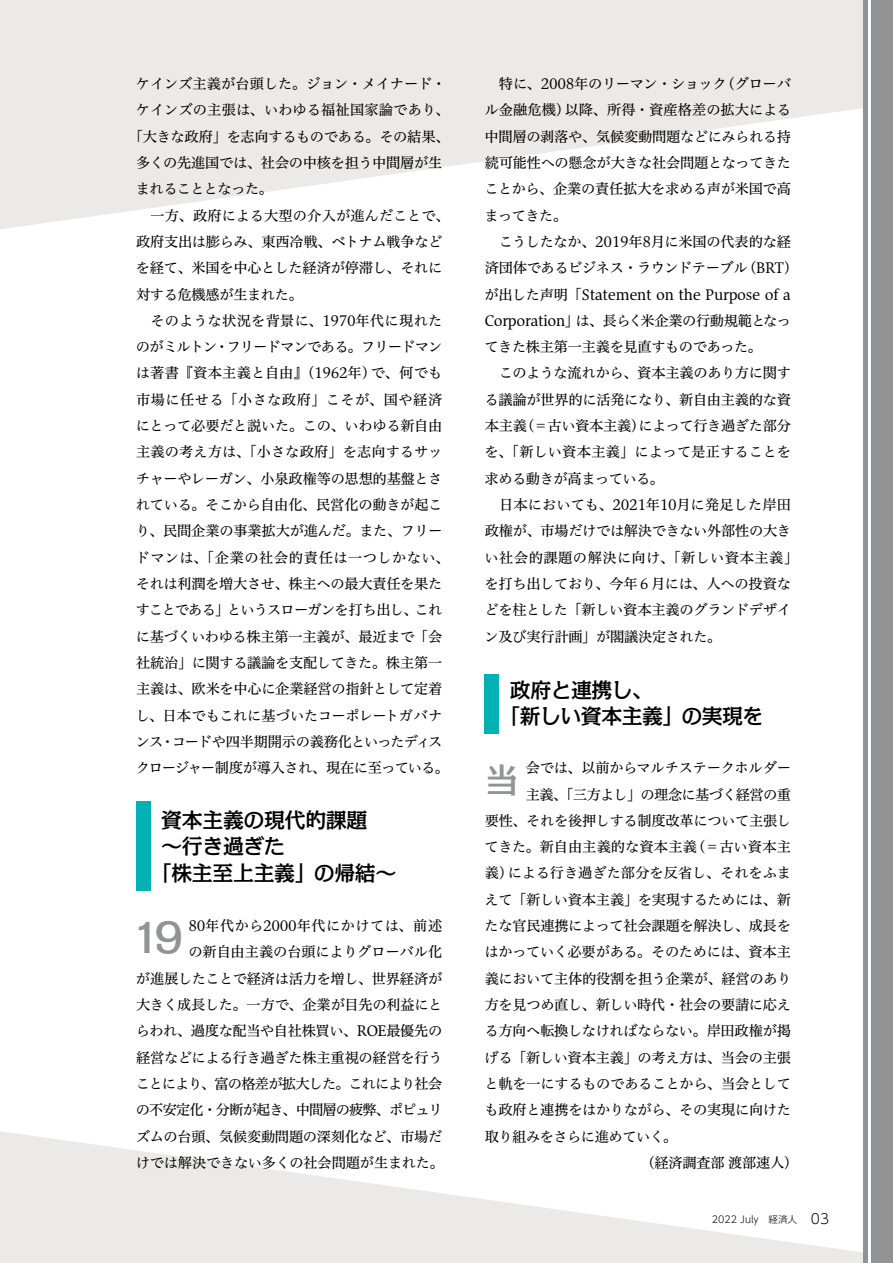
<style>
.page{position:relative;width:893px;height:1263px;background:#fff}
.page>*{position:absolute;margin:0;border:0;box-sizing:border-box;transform-origin:0 0}
.t1{font:500 41.7px "Kakumin Pro";color:#919394}
.t2{font:500 34.2px "Kakumin Pro";color:#919394}
.t3{font:500 21px/26.2px "Kakumin Pro";letter-spacing:-.02em;color:#000}
.t4{font:14.25px/26.2px "Hiragino UD Serif Std W4";letter-spacing:-.02em;color:#000;text-align:right}
.t5{font:14.25px "Hiragino UD Serif Std W4";letter-spacing:.005em;color:#000}
.t6{font:14.25px "Hiragino UD Serif Std W4";letter-spacing:.035em;color:#000}
.t7{font:14.25px "Hiragino UD Serif Std W4";letter-spacing:-.04em;color:#000}
.t8{font:14.25px "Hiragino UD Serif Std W4";letter-spacing:.015em;color:#000}
.t9{font:14.25px "Hiragino UD Serif Std W4";letter-spacing:-.055em;color:#000}
.t10{font:14.25px "Hiragino UD Serif Std W4";letter-spacing:-.06em;color:#000}
.t11{font:14.25px "Hiragino UD Serif Std W4";letter-spacing:-.045em;color:#000}
.t12{font:300 9.6px "UD Shin Go Pro";color:#000}
.s1{font-size:19.5px}
.s2{font-size:13.8px}
</style>
<div class="page">
<svg style="left:0;top:1131px;width:863px;height:132px;fill:#eceae9"></svg>
<svg style="left:0;top:0;width:863px;height:229px;fill:#eceae9"></svg>
<hr style="left:863px;top:0;width:4px;height:1263px;background:#919394">
<div style="left:872px;top:0;width:21px;height:1263px;background:#919394"></div>
<div style="left:136px;top:802px;width:14px;height:89px;background:#00b2b3"></div>
<div style="left:485px;top:674px;width:14px;height:59px;background:#00b2b3"></div>
<p class="t4" style="left:136px;top:70px;width:312px">ケインズ主義が台頭した。ジョン・メイナード・</p>
<p class="t5" style="left:136px;top:99px;width:315px">ケインズの主張は、いわゆる福祉国家論であり、</p>
<p class="t4" style="left:129px;top:122px;width:322px">「大きな政府」を志向するものである。その結果、</p>
<p class="t4" style="left:136px;top:149px;width:308px">多くの先進国では、社会の中核を担う中間層が生</p>
<p class="t7" style="left:136px;top:178px;width:139px">まれることとなった。</p>
<p class="t5" style="left:136px;top:204px;width:315px">　一方、政府による大型の介入が進んだことで、</p>
<p class="t4" style="left:136px;top:228px;width:308px">政府支出は膨らみ、東西冷戦、ベトナム戦争など</p>
<p class="t4" style="left:136px;top:254px;width:308px">を経て、米国を中心とした経済が停滞し、それに</p>
<p class="t4" style="left:136px;top:280px;width:168px">対する危機感が生まれた。</p>
<p class="t8" style="left:136px;top:310px;width:308px">　そのような状況を背景に、1970年代に現れた</p>
<p class="t9" style="left:136px;top:336px;width:308px">のがミルトン・フリードマンである。フリードマン</p>
<p class="t5" style="left:136px;top:362px;width:308px">は著書『資本主義と自由』（1962年）で、何でも</p>
<p class="t6" style="left:136px;top:389px;width:308px">市場に任せる「小さな政府」こそが、国や経済</p>
<p class="t4" style="left:136px;top:412px;width:308px">にとって必要だと説いた。この、いわゆる新自由</p>
<p class="t5" style="left:136px;top:441px;width:308px">主義の考え方は、「小さな政府」を志向するサッ</p>
<p class="t4" style="left:136px;top:464px;width:308px">チャーやレーガン、小泉政権等の思想的基盤とさ</p>
<p class="t4" style="left:136px;top:491px;width:308px">れている。そこから自由化、民営化の動きが起こ</p>
<p class="t4" style="left:136px;top:517px;width:308px">り、民間企業の事業拡大が進んだ。また、フリー</p>
<p class="t6" style="left:136px;top:546px;width:315px">ドマンは、「企業の社会的責任は一つしかない、</p>
<p class="t4" style="left:136px;top:570px;width:308px">それは利潤を増大させ、株主への最大責任を果た</p>
<p class="t10" style="left:136px;top:599px;width:308px">すことである」というスローガンを打ち出し、これ</p>
<p class="t4" style="left:136px;top:622px;width:308px">に基づくいわゆる株主第一主義が、最近まで「会</p>
<p class="t4" style="left:136px;top:649px;width:308px">社統治」に関する議論を支配してきた。株主第一</p>
<p class="t4" style="left:136px;top:675px;width:308px">主義は、欧米を中心に企業経営の指針として定着</p>
<p class="t4" style="left:136px;top:701px;width:308px">し、日本でもこれに基づいたコーポレートガバナ</p>
<p class="t11" style="left:136px;top:731px;width:308px">ンス・コードや四半期開示の義務化といったディス</p>
<p class="t4" style="left:136px;top:754px;width:315px">クロージャー制度が導入され、現在に至っている。</p>
<h3 class="t3" style="left:136px;top:805px;width:262px"><span class="s1">　</span> 資本主義の現代的課題<br><span class="s1">　</span> ～行き過ぎた<br><span class="s1">　</span> 「株主至上主義」の帰結～</h3>
<p class="t4" style="left:136px;top:912px;width:310px">80年代から2000年代にかけては、前述<br>の新自由主義の台頭によりグローバル化<br>が進展したことで経済は活力を増し、世界経済が大きく成長した。一方で、企業が目先の利益にとらわれ、過度な配当や自社株買い、ROE最優先の経営などによる行き過ぎた株主重視の経営を行うことにより、富の格差が拡大した。これにより社会の不安定化・分断が起き、中間層の疲弊、ポピュリズムの台頭、気候変動問題の深刻化など、市場だけでは解決できない多くの社会問題が生まれた。</p>
<h1 class="t1" style="left:132px;top:904px;width:53px">19</h1>
<p class="t4" style="left:484px;top:70px;width:315px;text-align:left">　特に、2008年のリーマン・ショック（グローバル金融危機）以降、所得・資産格差の拡大による中間層の剥落や、気候変動問題などにみられる持続可能性への懸念が大きな社会問題となってきたことから、企業の責任拡大を求める声が米国で高まってきた。<br>　こうしたなか、2019年8月に米国の代表的な経済団体であるビジネス・ラウンドテーブル（BRT）が出した声明「Statement on the Purpose of a<br>Corporation」は、長らく米企業の行動規範となってきた株主第一主義を見直すものであった。<br>　このような流れから、資本主義のあり方に関する議論が世界的に活発になり、新自由主義的な資本主義（＝古い資本主義）によって行き過ぎた部分を、「新しい資本主義」によって是正することを求める動きが高まっている。　<br>　日本においても、2021年10月に発足した岸田政権が、市場だけでは解決できない外部性の大きい社会的課題の解決に向け、「新しい資本主義」を打ち出しており、今年６月には、人への投資などを柱とした「新しい資本主義のグランドデザイン及び実行計画」が閣議決定された。</p>
<h3 class="t3" style="left:485px;top:674px;width:280px"><span class="s1">　</span> 政府と連携し、<br><span class="s1">　</span> ｢新しい資本主義｣の実現を</h3>
<h2 class="t2" style="left:485px;top:753px;width:36px">当</h2>
<p class="t4" style="left:526px;top:754px;width:267px">会では、以前からマルチステークホルダー</p>
<p class="t7" style="left:526px;top:783px;width:267px">主義、「三方よし」の理念に基づく経営の重</p>
<p class="t4" style="left:485px;top:806px;width:308px">要性、それを後押しする制度改革について主張し</p>
<p class="t5" style="left:485px;top:836px;width:308px">てきた。新自由主義的な資本主義（＝古い資本主</p>
<p class="t4" style="left:485px;top:859px;width:308px">義）による行き過ぎた部分を反省し、それをふま</p>
<p class="t4" style="left:485px;top:885px;width:308px">えて「新しい資本主義」を実現するためには、新</p>
<p class="t4" style="left:485px;top:912px;width:308px">たな官民連携によって社会課題を解決し、成長を</p>
<p class="t4" style="left:485px;top:938px;width:308px">はかっていく必要がある。そのためには、資本主</p>
<p class="t4" style="left:485px;top:964px;width:308px">義において主体的役割を担う企業が、経営のあり</p>
<p class="t4" style="left:485px;top:991px;width:308px">方を見つめ直し、新しい時代・社会の要請に応え</p>
<p class="t4" style="left:484px;top:1017px;width:308px">る方向へ転換しなければならない。岸田政権が掲</p>
<p class="t4" style="left:485px;top:1043px;width:308px">げる「新しい資本主義」の考え方は、当会の主張</p>
<p class="t4" style="left:484px;top:1070px;width:308px">と軌を一にするものであることから、当会として</p>
<p class="t4" style="left:484px;top:1096px;width:308px">も政府と連携をはかりながら、その実現に向けた</p>
<p class="t4" style="left:485px;top:1122px;width:208px">取り組みをさらに進めていく。　</p>
<p class="t4" style="left:640px;top:1148px;width:159px">（経済調査部 渡部速人）</p>
<p class="t12" style="left:712px;top:1211px;width:119px">2022 July　経済人<span class="s2">　03</span></p>
</div>
